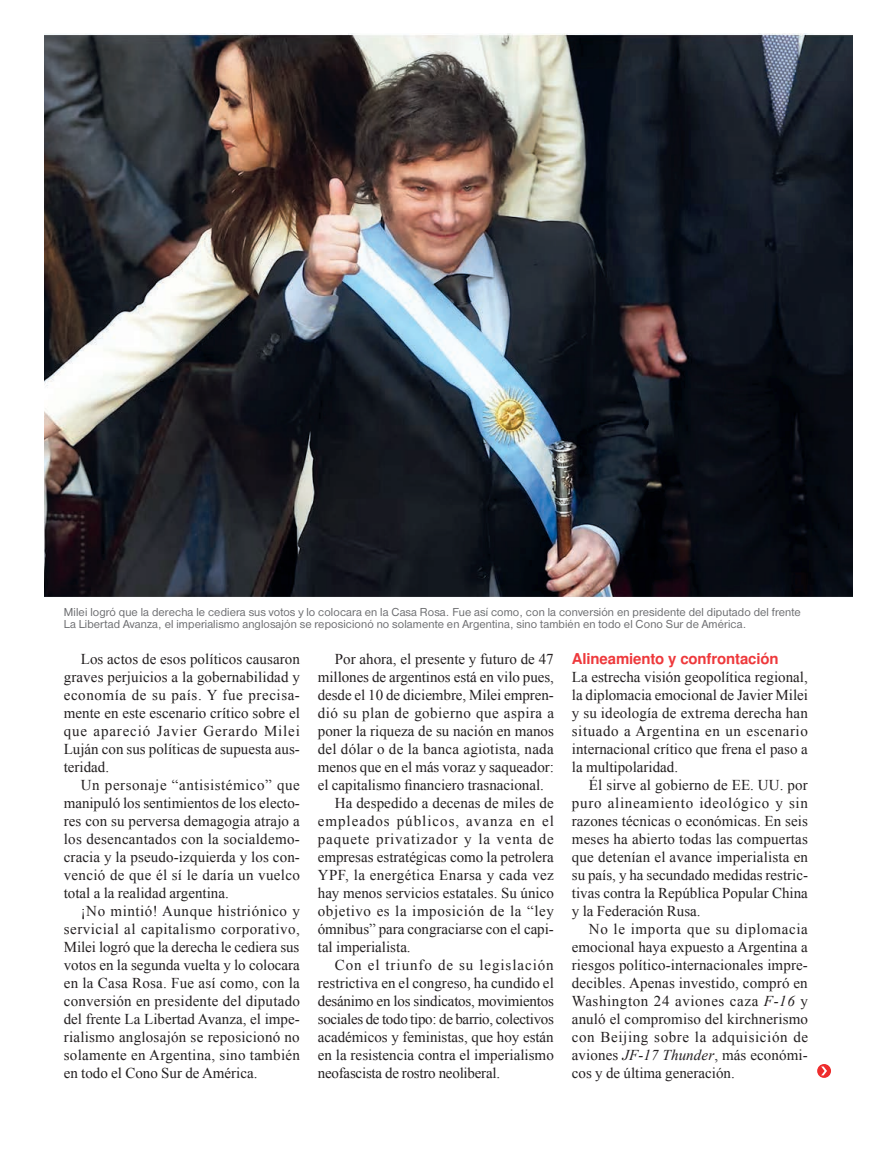
<style>
.page{position:relative;width:893px;height:1149px;background:#fff}
.page>*{position:absolute;margin:0;border:0;box-sizing:border-box;transform-origin:0 0}
.t1{font:15px/18px "Times New Roman";color:#231f20;text-align:justify}
.t2{font:15px "Times New Roman";letter-spacing:.065em;color:#231f20}
.t3{font:15px "Times New Roman";letter-spacing:-.02em;color:#231f20}
.t4{font:15px "Times New Roman";letter-spacing:.025em;color:#231f20}
.t5{font:15px "Times New Roman";letter-spacing:.04em;color:#231f20}
.t6{font:15px "Times New Roman";letter-spacing:.03em;color:#231f20}
.t7{font:15px "Times New Roman";letter-spacing:.055em;color:#231f20}
.t8{font:700 15px "Nimbus San L";letter-spacing:-.01em;color:#ee393c}
.t9{font:12px/12px "Nimbus Sans DOT";letter-spacing:.01em;color:#6c6d70}
.s1{font-style:italic}
</style>
<div class="page">
<svg style="left:817px;top:1063px;width:14px;height:14px"></svg>
<svg style="left:821px;top:1066px;width:6px;height:9px"></svg>
<img style="left:44px;top:33px;width:808px;height:565px">
<p class="t9" style="left:64px;top:605px;width:738px">Milei logró que la derecha le cediera sus votos y lo colocara en la Casa Rosa. Fue así como, con la conversión en presidente del diputado del frente<br>La Libertad Avanza, el imperialismo anglosajón se reposicionó no solamente en Argentina, sino también en todo el Cono Sur de América.</p>
<p class="t1" style="left:64px;top:649px;width:238px;text-indent:17px">Los actos de esos políticos causaron graves perjuicios a la gobernabilidad y economía de su país. Y fue precisa&shy;mente en este escenario crítico sobre el que apareció Javier Gerardo Milei Luján con sus políticas de supuesta aus&shy;teridad.</p>
<p class="t1" style="left:64px;top:775px;width:238px;text-indent:17px">Un personaje “antisistémico” que manipuló los sentimientos de los electo&shy;res con su perversa demagogia atrajo a los desencantados con la socialdemo&shy;cracia y la pseudo-izquierda y los con&shy;venció de que él sí le daría un vuelco total a la realidad argentina.</p>
<p class="t1" style="left:64px;top:901px;width:238px;text-indent:17px">¡No mintió! Aunque histriónico y servicial al capitalismo corporativo, Milei logró que la derecha le cediera sus votos en la segunda vuelta y lo colocara en la Casa Rosa. Fue así como, con la conversión en presidente del diputado del frente La Libertad Avanza, el impe&shy;rialismo anglosajón se reposicionó no solamente en Argentina, sino también en todo el Cono Sur de América.</p>
<p class="t1" style="left:335px;top:649px;width:220px">Por ahora, el presente y futuro de 47</p>
<p class="t1" style="left:318px;top:667px;width:238px">millones de argentinos está en vilo pues,</p>
<p class="t1" style="left:318px;top:685px;width:238px">desde el 10 de diciembre, Milei empren-</p>
<p class="t6" style="left:318px;top:704px;width:238px">dió su plan de gobierno que aspira a</p>
<p class="t1" style="left:318px;top:721px;width:238px">poner la riqueza de su nación en manos</p>
<p class="t1" style="left:318px;top:739px;width:237px">del dólar o de la banca agiotista, nada</p>
<p class="t1" style="left:318px;top:757px;width:238px">menos que en el más voraz y saqueador:</p>
<p class="t1" style="left:318px;top:775px;width:228px">el capitalismo financiero trasnacional.</p>
<p class="t1" style="left:335px;top:793px;width:220px">Ha despedido a decenas de miles de</p>
<p class="t2" style="left:318px;top:812px;width:237px">empleados públicos, avanza en el</p>
<p class="t7" style="left:318px;top:830px;width:238px">paquete privatizador y la venta de</p>
<p class="t1" style="left:318px;top:847px;width:238px">empresas estratégicas como la petrolera</p>
<p class="t4" style="left:318px;top:866px;width:238px">YPF, la energética Enarsa y cada vez</p>
<p class="t1" style="left:318px;top:883px;width:238px">hay menos servicios estatales. Su único</p>
<p class="t5" style="left:318px;top:902px;width:238px">objetivo es la imposición de la “ley</p>
<p class="t1" style="left:318px;top:919px;width:238px">ómnibus” para congraciarse con el capi-</p>
<p class="t1" style="left:318px;top:937px;width:94px">tal imperialista.</p>
<p class="t2" style="left:335px;top:956px;width:220px">Con el triunfo de su legislación</p>
<p class="t1" style="left:318px;top:973px;width:237px">restrictiva en el congreso, ha cundido el</p>
<p class="t1" style="left:318px;top:991px;width:238px">desánimo en los sindicatos, movimientos</p>
<p class="t3" style="left:318px;top:1010px;width:238px">sociales de todo tipo: de barrio, colectivos</p>
<p class="t1" style="left:318px;top:1027px;width:237px">académicos y feministas, que hoy están</p>
<p class="t1" style="left:318px;top:1045px;width:237px">en la resistencia contra el imperialismo</p>
<p class="t1" style="left:318px;top:1063px;width:184px">neofascista de rostro neoliberal.</p>
<p class="t8" style="left:572px;top:652px;width:208px">Alineamiento y confrontación</p>
<p class="t1" style="left:572px;top:667px;width:238px">La estrecha visión geopolítica regional, la diplomacia emocional de Javier Milei y su ideología de extrema derecha han situado a Argentina en un escenario internacional crítico que frena el paso a la multipolaridad.</p>
<p class="t1" style="left:572px;top:775px;width:238px;text-indent:17px">Él sirve al gobierno de EE. UU. por puro alineamiento ideológico y sin razones técnicas o económicas. En seis meses ha abierto todas las compuertas que detenían el avance imperialista en su país, y ha secundado medidas restric&shy;tivas contra la República Popular China y la Federación Rusa.</p>
<p class="t1" style="left:572px;top:919px;width:238px;text-indent:17px">No le importa que su diplomacia emocional haya expuesto a Argentina a riesgos político-internacionales impre&shy;decibles. Apenas investido, compró en Washington 24 aviones caza <span class="s1">F-16</span> y anuló el compromiso del kirchnerismo con Beijing sobre la adquisición de aviones <span class="s1">JF-17 Thunder</span>, más económi&shy;cos y de última generación.</p>
</div>
